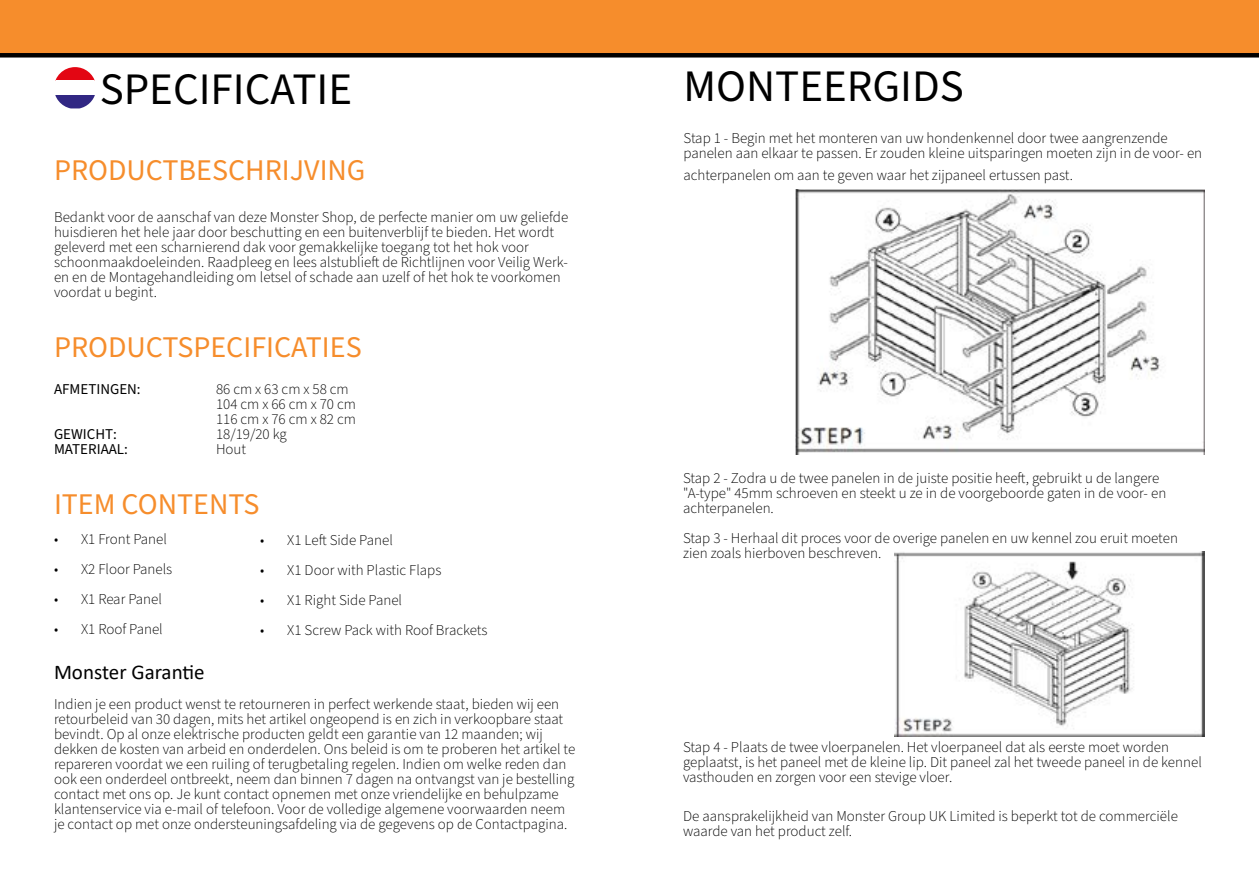
<style>
.page{position:relative;width:1259px;height:893px;background:#fff}
.page>*{position:absolute;margin:0;border:0;box-sizing:border-box;transform-origin:0 0}
.t1{font:45px "Source Sans Pro";color:#000}
.t2{font:30px "Source Sans Pro";color:#f68d2c}
.t3{font:21px "Calibri";color:#000}
.t4{font:300 15px/15px "Source Sans Pro";color:#000}
.t5{font:15px "Source Sans Pro";color:#000}
</style>
<div class="page">
<div style="left:0;top:0;width:1259px;height:55px;background:#f68d2c"></div>
<div style="left:0;top:53px;width:1259px;height:5px;background:#000"></div>
<svg style="left:55px;top:67px;width:40px;height:14px"></svg>
<svg style="left:55px;top:95px;width:40px;height:13px"></svg>
<img style="left:795px;top:189px;width:410px;height:265px">
<img style="left:894px;top:552px;width:311px;height:185px">
<h1 class="t1" style="left:100px;top:59px;width:254px">SPECIFICATIE</h1>
<h2 class="t2" style="left:54px;top:150px;width:313px">PRODUCTBESCHRIJVING</h2>
<p class="t4" style="left:54px;top:210px;width:516px">Bedankt voor de aanschaf van deze Monster Shop, de perfecte manier om uw geliefde huisdieren het hele jaar door beschutting en een buitenverblijf te bieden. Het wordt geleverd met een scharnierend dak voor gemakkelijke toegang tot het hok voor schoonmaakdoeleinden. Raadpleeg en lees alstublieft de Richtlijnen voor Veilig Werk&shy;en en de Montagehandleiding om letsel of schade aan uzelf of het hok te voorkomen voordat u begint.</p>
<h2 class="t2" style="left:54px;top:327px;width:309px">PRODUCTSPECIFICATIES</h2>
<p class="t5" style="left:54px;top:379px;width:88px">AFMETINGEN:</p>
<p class="t4" style="left:216px;top:382px;width:141px">86 cm x 63 cm x 58 cm<br>104 cm x 66 cm x 70 cm<br>116 cm x 76 cm x 82 cm</p>
<p class="t5" style="left:54px;top:424px;width:64px">GEWICHT:</p>
<p class="t4" style="left:216px;top:427px;width:72px">18/19/20 kg</p>
<p class="t5" style="left:54px;top:439px;width:75px">MATERIAAL:</p>
<p class="t4" style="left:216px;top:442px;width:32px">Hout</p>
<h2 class="t2" style="left:54px;top:484px;width:207px">ITEM CONTENTS</h2>
<p class="t4" style="left:54px;top:532px;width:114px">• X1 Front Panel</p>
<p class="t4" style="left:54px;top:562px;width:120px">• X2 Floor Panels</p>
<p class="t4" style="left:54px;top:592px;width:109px">• X1 Rear Panel</p>
<p class="t4" style="left:54px;top:622px;width:110px">• X1 Roof Panel</p>
<p class="t4" style="left:260px;top:533px;width:134px">• X1 Left Side Panel</p>
<p class="t4" style="left:260px;top:563px;width:183px">• X1 Door with Plastic Flaps</p>
<p class="t4" style="left:260px;top:593px;width:143px">• X1 Right Side Panel</p>
<p class="t4" style="left:260px;top:623px;width:229px">• X1 Screw Pack with Roof Brackets</p>
<h3 class="t3" style="left:54px;top:658px;width:152px">Monster Garantie</h3>
<p class="t4" style="left:54px;top:697px;width:523px">Indien je een product wenst te retourneren in perfect werkende staat, bieden wij een retourbeleid van 30 dagen, mits het artikel ongeopend is en zich in verkoopbare staat bevindt. Op al onze elektrische producten geldt een garantie van 12 maanden; wij dekken de kosten van arbeid en onderdelen. Ons beleid is om te proberen het artikel te repareren voordat we een ruiling of terugbetaling regelen. Indien om welke reden dan ook een onderdeel ontbreekt, neem dan binnen 7 dagen na ontvangst van je bestelling contact met ons op. Je kunt contact opnemen met onze vriendelijke en behulpzame klantenservice via e-mail of telefoon. Voor de volledige algemene voorwaarden neem je contact op met onze ondersteuningsafdeling via de gegevens op de Contactpagina.</p>
<h1 class="t1" style="left:683px;top:56px;width:282px">MONTEERGIDS</h1>
<p class="t4" style="left:683px;top:131px;width:520px">Stap 1 - Begin met het monteren van uw hondenkennel door twee aangrenzende panelen aan elkaar te passen. Er zouden kleine uitsparingen moeten zijn in de voor- en</p>
<p class="t4" style="left:683px;top:168px;width:391px">achterpanelen om aan te geven waar het zijpaneel ertussen past.</p>
<p class="t4" style="left:683px;top:471px;width:485px">Stap 2 - Zodra u de twee panelen in de juiste positie heeft, gebruikt u de langere "A-type" 45mm schroeven en steekt u ze in de voorgeboorde gaten in de voor- en achterpanelen.</p>
<p class="t4" style="left:683px;top:531px;width:496px">Stap 3 - Herhaal dit proces voor de overige panelen en uw kennel zou eruit moeten zien zoals hierboven beschreven.</p>
<p class="t4" style="left:683px;top:740px;width:520px">Stap 4 - Plaats de twee vloerpanelen. Het vloerpaneel dat als eerste moet worden geplaatst, is het paneel met de kleine lip. Dit paneel zal het tweede paneel in de kennel vasthouden en zorgen voor een stevige vloer.</p>
<p class="t4" style="left:683px;top:809px;width:496px">De aansprakelijkheid van Monster Group UK Limited is beperkt tot de commerciële waarde van het product zelf.</p>
</div>
